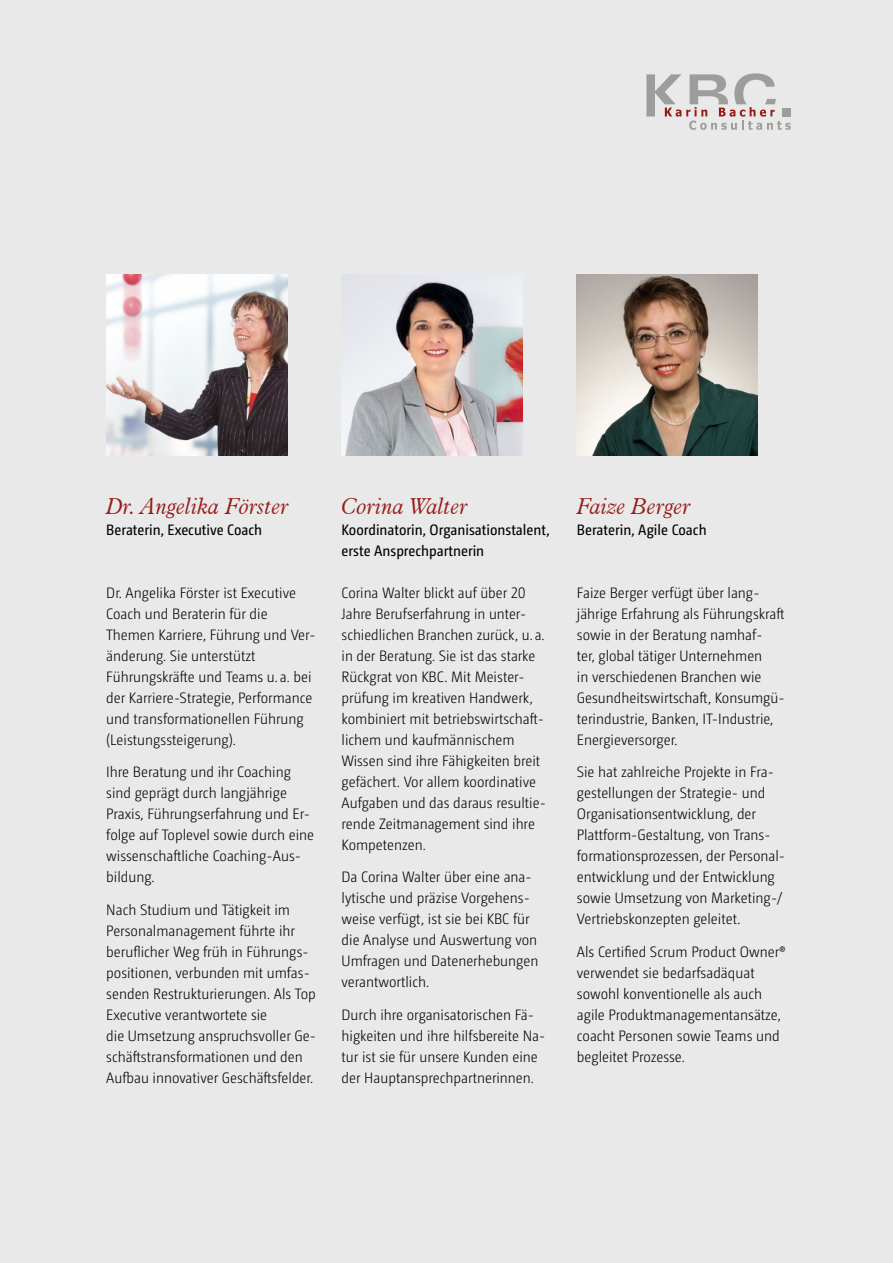
<style>
.page{position:relative;width:893px;height:1263px;background:#e9e9e9}
.page>*{position:absolute;margin:0;border:0;box-sizing:border-box;transform-origin:0 0}
.t1{font:italic 300 22.5px "Aldine 721 BT";color:#981914}
.t2{font:300 15px/21px "Camingo LT Pro";color:#000}
.t3{font:15px/21px "Camingo LT Pro";color:#000}
</style>
<div class="page">
<img style="left:106px;top:274px;width:181px;height:181px">
<img style="left:342px;top:282px;width:180px;height:173px">
<img style="left:577px;top:274px;width:181px;height:181px">
<svg style="left:646px;top:73px;width:145px;height:57px"></svg>
<h1 class="t1" style="left:106px;top:492px;width:184px">Dr. Angelika Förster</h1>
<p class="t3" style="left:106px;top:519px;width:157px">Beraterin, Executive Coach</p>
<p class="t2" style="left:106px;top:582px;width:211px">Dr. Angelika Förster ist Executive<br>Coach und Beraterin für die<br>Themen Karriere, Führung und Ver&shy;änderung. Sie unterstützt<br>Führungskräfte und Teams u. a. bei der Karriere-Strategie, Performance und transformationellen Führung (Leistungssteigerung).</p>
<p class="t2" style="left:106px;top:762px;width:209px">Ihre Beratung und ihr Coaching sind geprägt durch langjährige<br>Praxis, Führungserfahrung und Er&shy;folge auf Toplevel sowie durch eine wissenschaftliche Coaching-Aus&shy;bildung.</p>
<p class="t2" style="left:106px;top:900px;width:211px">Nach Studium und Tätigkeit im Personalmanagement führte ihr beruflicher Weg früh in Führungs&shy;positionen, verbunden mit umfas&shy;senden Restrukturierungen. Als Top Executive verantwortete sie<br>die Umsetzung anspruchsvoller Ge&shy;schäftstransformationen und den Aufbau innovativer Geschäftsfelder.</p>
<h1 class="t1" style="left:342px;top:492px;width:128px">Corina Walter</h1>
<p class="t3" style="left:342px;top:519px;width:210px">Koordinatorin, Organisationstalent, erste Ansprechpartnerin</p>
<p class="t2" style="left:342px;top:582px;width:206px">Corina Walter blickt auf über 20<br>Jahre Berufserfahrung in unter&shy;schiedlichen Branchen zurück, u. a. in der Beratung. Sie ist das starke<br>Rückgrat von KBC. Mit Meister&shy;prüfung im kreativen Handwerk, kombiniert mit betriebswirtschaft&shy;lichem und kaufmännischem<br>Wissen sind ihre Fähigkeiten breit gefächert. Vor allem koordinative<br>Aufgaben und das daraus resultie&shy;rende Zeitmanagement sind ihre<br>Kompetenzen.</p>
<p class="t2" style="left:342px;top:867px;width:198px">Da Corina Walter über eine ana&shy;lytische und präzise Vorgehens&shy;weise verfügt, ist sie bei KBC für die Analyse und Auswertung von<br>Umfragen und Datenerhebungen verantwortlich.</p>
<p class="t2" style="left:342px;top:1005px;width:205px">Durch ihre organisatorischen Fä&shy;higkeiten und ihre hilfsbereite Na&shy;tur ist sie für unsere Kunden eine der Hauptansprechpartnerinnen.</p>
<h1 class="t1" style="left:577px;top:492px;width:116px">Faize Berger</h1>
<p class="t3" style="left:577px;top:519px;width:131px">Beraterin, Agile Coach</p>
<p class="t2" style="left:577px;top:582px;width:209px">Faize Berger verfügt über lang&shy;jährige Erfahrung als Führungskraft sowie in der Beratung namhaf-<br>ter, global tätiger Unternehmen<br>in verschiedenen Branchen wie<br>Gesundheitswirtschaft, Konsumgü&shy;terindustrie, Banken, IT-Industrie,<br>Energieversorger.</p>
<p class="t2" style="left:577px;top:762px;width:210px">Sie hat zahlreiche Projekte in Fra&shy;gestellungen der Strategie- und Organisationsentwicklung, der Plattform-Gestaltung, von Trans&shy;formationsprozessen, der Personal&shy;entwicklung und der Entwicklung sowie Umsetzung von Marketing-/ Vertriebskonzepten geleitet.</p>
<p class="t2" style="left:577px;top:942px;width:210px">Als Certified Scrum Product Owner® verwendet sie bedarfsadäquat sowohl konventionelle als auch agile Produktmanagementansätze, coacht Personen sowie Teams und begleitet Prozesse.</p>
</div>
